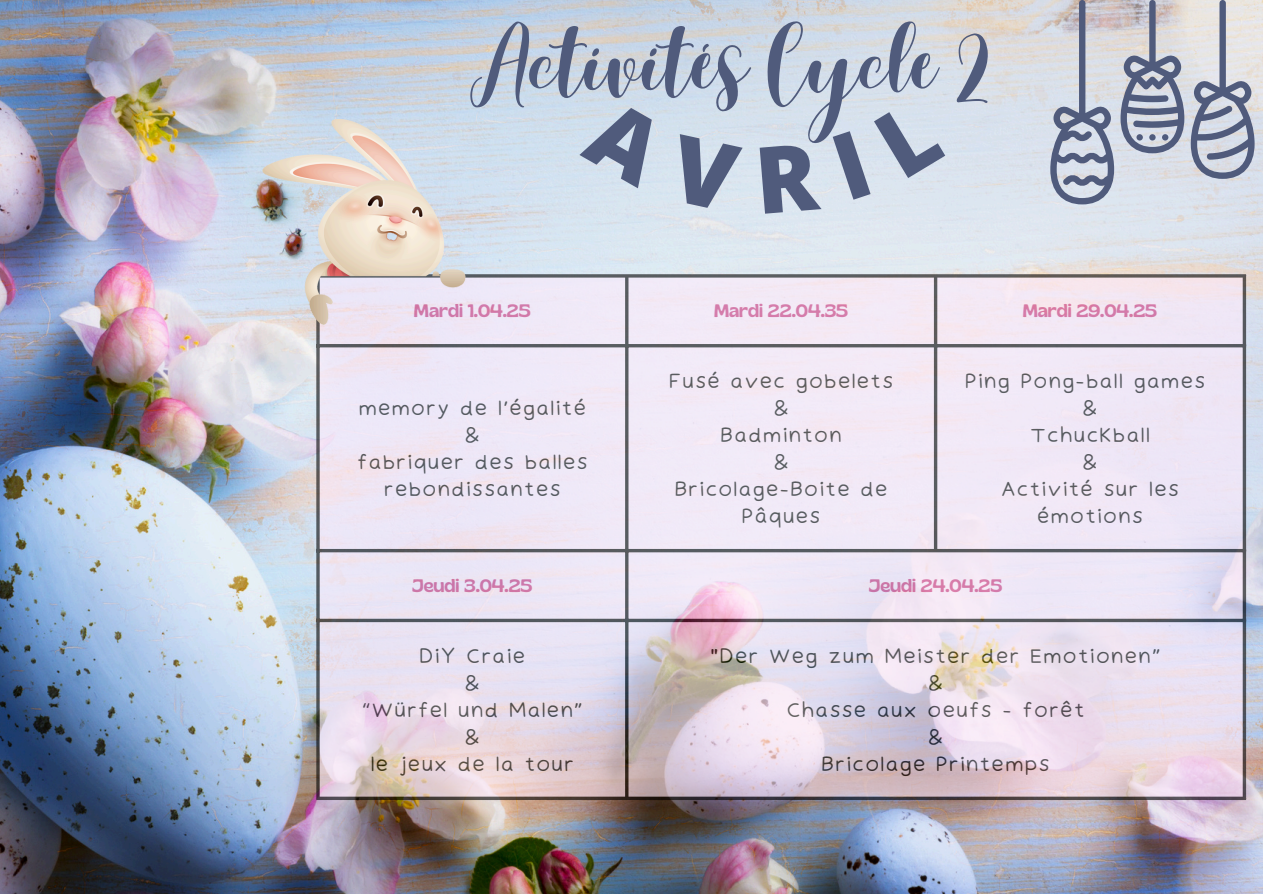
<style>
.page{position:relative;width:1263px;height:894px;background:#fff}
.page>*{position:absolute;margin:0;border:0;box-sizing:border-box;transform-origin:0 0}
.t1{font:300 75px "Best";color:#505b7c}
.t2{font:19.5px/27px "Irene Florentina";color:#000;text-align:center}
.t3{font:18px "Gliker";color:#cd347d}
</style>
<div class="page">
<img style="left:0;top:0;width:1263px;height:893px">
<svg style="left:1191px;top:0;width:63px;height:179px;background:#b7bac5"></svg>
<svg style="left:1120px;top:0;width:64px;height:153px;background:#a7aab8"></svg>
<svg style="left:1050px;top:0;width:64px;height:204px;background:#b3b8c5"></svg>
<svg style="left:320px;top:277px;width:923px;height:519px;background:#ebe0ed"></svg>
<svg style="left:316px;top:331px;width:4px;height:465px;background:#656569"></svg>
<hr style="left:625px;top:277px;width:3px;height:519px;background:#000">
<hr style="left:934px;top:277px;width:3px;height:271px;background:#000">
<hr style="left:1243px;top:277px;width:3px;height:519px;background:#000">
<hr style="left:316px;top:274px;width:930px;height:3px;background:#000">
<hr style="left:316px;top:344px;width:930px;height:3px;background:#000">
<svg style="left:316px;top:548px;width:930px;height:4px;background:#797a81"></svg>
<svg style="left:316px;top:618px;width:930px;height:4px;background:#6f6d76"></svg>
<hr style="left:316px;top:796px;width:930px;height:3px;background:#000">
<img style="left:229px;top:119px;width:280px;height:212px">
<div style="left:579px;top:96px;width:164px;height:116px;background:#d5e1ee"></div>
<div style="left:760px;top:142px;width:61px;height:72px;background:#dbe6f0"></div>
<div style="left:832px;top:98px;width:113px;height:102px;background:#d9e2ee"></div>
<p class="t1" style="left:471px;top:19px;width:521px">Activités Cycle 2</p>
<p class="t3" style="left:414px;top:299px;width:118px">Mardi 1.04.25</p>
<p class="t3" style="left:714px;top:299px;width:136px">Mardi 22.04.35</p>
<p class="t3" style="left:1023px;top:299px;width:136px">Mardi 29.04.25</p>
<p class="t2" style="left:356px;top:394px;width:233px">memory de l’égalité &amp;<br>fabriquer des balles rebondissantes</p>
<p class="t2" style="left:668px;top:367px;width:227px">Fusé avec gobelets &amp;<br>Badminton<br>&amp;<br>Bricolage-Boite de<br>Pâques</p>
<p class="t2" style="left:964px;top:367px;width:243px">Ping Pong-ball games &amp;<br>TchucKball<br>&amp;<br>Activité sur les émotions</p>
<p class="t3" style="left:412px;top:574px;width:122px">Jeudi 3.04.25</p>
<p class="t3" style="left:869px;top:574px;width:135px">Jeudi 24.04.25</p>
<p class="t2" style="left:361px;top:642px;width:223px">DiY Craie<br>&amp;<br>“Würfel und Malen” &amp;<br>le jeux de la tour</p>
<p class="t2" style="left:710px;top:642px;width:453px">"Der Weg zum Meister der Emotionen” &amp;<br>Chasse aux oeufs - forêt<br>&amp;<br>Bricolage Printemps</p>
</div>
